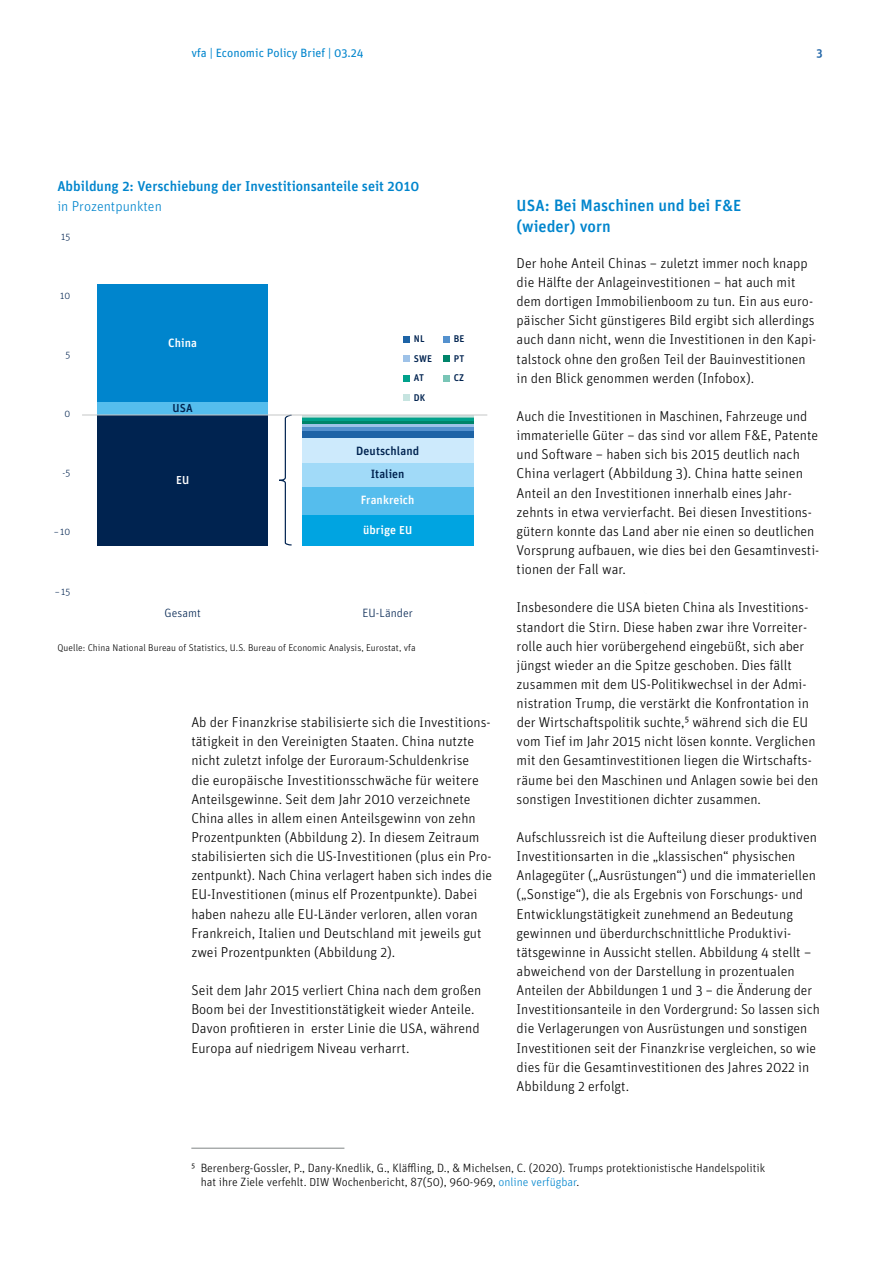
<style>
.page{position:relative;width:893px;height:1263px;background:#fff}
.page>*{position:absolute;margin:0;border:0;box-sizing:border-box;transform-origin:0 0}
.t1{font:500 16.5px/21px "Unit Pro";color:#0085cd}
.t2{font:300 14.25px/19.2px "Unit Pro";color:#000}
.t3{font:500 14.25px "Unit Pro";color:#0085cd}
.t4{font:300 14.25px "Unit Pro";color:#0085cd}
.t5{font:300 12px/14.4px "Unit Pro";color:#000}
.t6{font:12px "Unit Pro";color:#0085cd}
.t7{font:500 12px "Unit Pro";letter-spacing:.005em;color:#fff}
.t8{font:500 12px "Unit Pro";letter-spacing:.005em;color:#002350}
.t9{font:300 12px "Unit Pro";letter-spacing:.005em;color:#002350}
.t10{font:500 12px "Unit Pro";color:#1d63a6}
.t11{font:500 11.55px "Unit Pro";color:#002350}
.t12{font:500 11.55px "Unit Pro";color:#fff}
.t13{font:300 9.75px "Unit Pro";letter-spacing:.005em;color:#000}
.t14{font:500 9.75px "Unit Pro";letter-spacing:.005em;color:#002350}
.t15{font:300 9.75px "Unit Pro";color:#002350}
.s1{font-size:11.55px}
.s2{font-size:13.8px}
.s3{font-size:16.05px}
.s4{color:#0085cd}
</style>
<div class="page">
<hr style="left:191px;top:1148px;width:153px;height:1px;background:#818586">
<div style="left:97px;top:415px;width:171px;height:131px;background:#002350"></div>
<div style="left:97px;top:401px;width:171px;height:14px;background:#55bded"></div>
<div style="left:97px;top:284px;width:171px;height:117px;background:#0085cd"></div>
<hr style="left:302px;top:417px;width:171px;height:1px;background:#79c5b6">
<hr style="left:302px;top:418px;width:171px;height:3px;background:#00a18b">
<hr style="left:302px;top:421px;width:171px;height:3px;background:#00846a">
<hr style="left:302px;top:424px;width:171px;height:3px;background:#9ec2e8">
<hr style="left:302px;top:427px;width:171px;height:4px;background:#5491ce">
<div style="left:302px;top:431px;width:171px;height:8px;background:#1d63a6"></div>
<div style="left:302px;top:439px;width:171px;height:24px;background:#cdeafc"></div>
<div style="left:302px;top:463px;width:171px;height:24px;background:#a1daf8"></div>
<div style="left:302px;top:487px;width:171px;height:28px;background:#55bded"></div>
<div style="left:302px;top:515px;width:171px;height:31px;background:#00a4e1"></div>
<svg style="left:278px;top:414px;width:15px;height:132px"></svg>
<svg style="left:403px;top:336px;width:6px;height:6px"></svg>
<svg style="left:443px;top:336px;width:6px;height:6px"></svg>
<div style="left:403px;top:355px;width:6px;height:7px;background:#9ec2e8"></div>
<div style="left:443px;top:355px;width:6px;height:7px;background:#00846a"></div>
<svg style="left:403px;top:375px;width:6px;height:6px"></svg>
<svg style="left:443px;top:375px;width:6px;height:6px"></svg>
<div style="left:403px;top:394px;width:6px;height:7px;background:#c6e4e0"></div>
<hr style="left:302px;top:415px;width:171px;height:2px;background:#c6e4e0">
<hr style="left:82px;top:415px;width:405px;height:1px;background:#c5c6c6">
<p class="t6" style="left:191px;top:46px;width:174px">vfa | Economic Policy Brief | 03.24</p>
<p class="t10" style="left:817px;top:46px;width:8px">3</p>
<p class="t3" style="left:57px;top:177px;width:363px">Abbildung 2: Verschiebung der Investitionsanteile seit 2010</p>
<p class="t4" style="left:57px;top:197px;width:106px">in Prozentpunkten</p>
<p class="t15" style="left:61px;top:231px;width:11px">15</p>
<p class="t15" style="left:60px;top:290px;width:12px">10</p>
<p class="t15" style="left:65px;top:349px;width:6px">5</p>
<p class="t15" style="left:64px;top:408px;width:7px">0</p>
<p class="t15" style="left:63px;top:467px;width:9px">-5</p>
<p class="t15" style="left:54px;top:526px;width:18px">−10</p>
<p class="t15" style="left:55px;top:585px;width:17px">−15</p>
<p class="t7" style="left:168px;top:335px;width:30px">China</p>
<p class="t11" style="left:173px;top:401px;width:22px">USA</p>
<p class="t12" style="left:176px;top:472px;width:15px">EU</p>
<p class="t14" style="left:414px;top:333px;width:12px">NL</p>
<p class="t14" style="left:454px;top:333px;width:12px">BE</p>
<p class="t14" style="left:414px;top:352px;width:20px">SWE</p>
<p class="t14" style="left:454px;top:352px;width:12px">PT</p>
<p class="t14" style="left:414px;top:372px;width:12px">AT</p>
<p class="t14" style="left:454px;top:372px;width:12px">CZ</p>
<p class="t14" style="left:414px;top:391px;width:13px">DK</p>
<p class="t8" style="left:356px;top:443px;width:64px">Deutschland</p>
<p class="t8" style="left:371px;top:466px;width:35px">Italien</p>
<p class="t7" style="left:361px;top:492px;width:55px">Frankreich</p>
<p class="t7" style="left:363px;top:522px;width:51px">übrige <span class="s1">EU</span></p>
<p class="t9" style="left:165px;top:605px;width:38px">Gesamt</p>
<p class="t9" style="left:362px;top:605px;width:52px">EU-Länder</p>
<p class="t13" style="left:57px;top:641px;width:360px">Quelle: China National Bureau of Statistics, U.S. Bureau of Economic Analysis, Eurostat, vfa</p>
<p class="t2" style="left:191px;top:712px;width:302px">Ab der Finanzkrise stabilisierte sich die Investitions&shy;tätigkeit in den Vereinigten Staaten. China nutzte nicht zuletzt infolge der Euroraum-Schuldenkrise<br>die europäische Investitionsschwäche für weitere Anteilsgewinne. Seit dem Jahr 2010 verzeichnete China alles in allem einen Anteilsgewinn von zehn Prozentpunkten (Abbildung 2). In diesem Zeitraum stabilisierten sich die US-Investitionen (plus ein Pro&shy;zentpunkt). Nach China verlagert haben sich indes die EU-Investitionen (minus elf Prozentpunkte). Dabei haben nahezu alle EU-Länder verloren, allen voran Frankreich, Italien und Deutschland mit jeweils gut zwei Prozentpunkten (Abbildung 2).</p>
<p class="t2" style="left:191px;top:980px;width:291px">Seit dem Jahr 2015 verliert China nach dem großen Boom bei der Investitionstätigkeit wieder Anteile.<br>Davon profitieren in erster Linie die <span class="s2">USA</span>, während Europa auf niedrigem Niveau verharrt.</p>
<p class="t1" style="left:517px;top:194px;width:226px"><span class="s3">USA</span>: Bei Maschinen und bei <span class="s3">F&amp;E </span>(wieder) vorn</p>
<p class="t2" style="left:517px;top:253px;width:301px">Der hohe Anteil Chinas – zuletzt immer noch knapp die Hälfte der Anlageinvestitionen – hat auch mit dem dortigen Immobilienboom zu tun. Ein aus euro&shy;päischer Sicht günstigeres Bild ergibt sich allerdings auch dann nicht, wenn die Investitionen in den Kapi&shy;talstock ohne den großen Teil der Bauinvestitionen in den Blick genommen werden (Infobox).</p>
<p class="t2" style="left:517px;top:406px;width:304px">Auch die Investitionen in Maschinen, Fahrzeuge und immaterielle Güter – das sind vor allem F&amp;E, Patente und Software – haben sich bis 2015 deutlich nach China verlagert (Abbildung 3). China hatte seinen Anteil an den Investitionen innerhalb eines Jahr&shy;zehnts in etwa vervierfacht. Bei diesen Investitions&shy;gütern konnte das Land aber nie einen so deutlichen Vorsprung aufbauen, wie dies bei den Gesamtinvesti&shy;tionen der Fall war.</p>
<p class="t2" style="left:517px;top:598px;width:303px">Insbesondere die <span class="s2">USA</span> bieten China als Investitions&shy;standort die Stirn. Diese haben zwar ihre Vorreiter&shy;rolle auch hier vorübergehend eingebüßt, sich aber jüngst wieder an die Spitze geschoben. Dies fällt zusammen mit dem US-Politikwechsel in der Admi&shy;nistration Trump, die verstärkt die Konfrontation in der Wirtschaftspolitik suchte,<sup>5</sup> während sich die EU vom Tief im Jahr 2015 nicht lösen konnte. Verglichen mit den Gesamtinvestitionen liegen die Wirtschafts&shy;räume bei den Maschinen und Anlagen sowie bei den sonstigen Investitionen dichter zusammen.</p>
<p class="t2" style="left:517px;top:827px;width:305px">Aufschlussreich ist die Aufteilung dieser produktiven Investitionsarten in die „klassischen“ physischen Anlagegüter („Ausrüstungen“) und die immateriellen („Sonstige“), die als Ergebnis von Forschungs- und Entwicklungstätigkeit zunehmend an Bedeutung gewinnen und überdurchschnittliche Produktivi&shy;tätsgewinne in Aussicht stellen. Abbildung 4 stellt – abweichend von der Darstellung in prozentualen Anteilen der Abbildungen 1 und 3 – die Änderung der Investitionsanteile in den Vordergrund: So lassen sich die Verlagerungen von Ausrüstungen und sonstigen Investitionen seit der Finanzkrise vergleichen, so wie dies für die Gesamtinvestitionen des Jahres 2022 in Abbildung 2 erfolgt.</p>
<p class="t5" style="left:201px;top:1160px;width:566px;text-indent:-9px"><sup>5</sup> Berenberg-Gossler, P., Dany-Knedlik, G., Kläffling, D., &amp; Michelsen, C. (2020). Trumps protektionistische Handelspolitik hat ihre Ziele verfehlt. <span class="s1">DIW</span> Wochenbericht, 87(50), 960-969, <span class="s4">online verfügbar</span>.</p>
</div>
